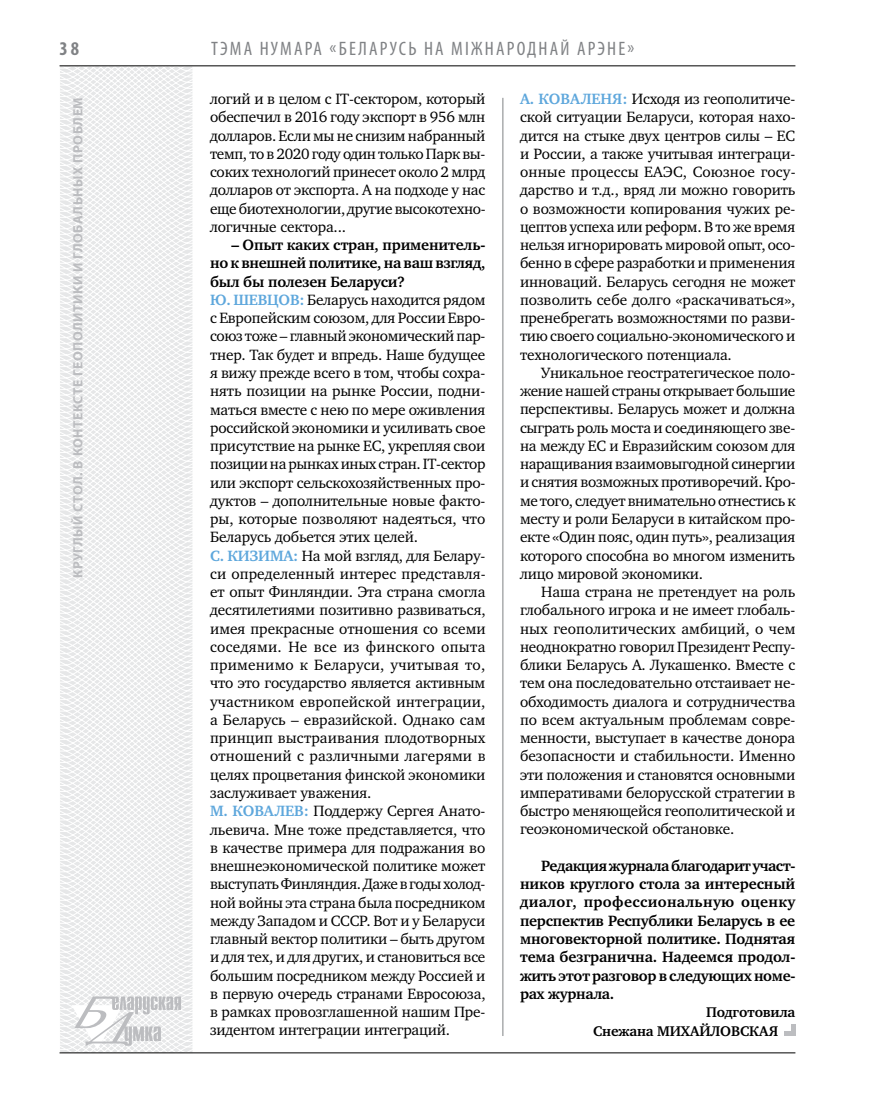
<style>
.page{position:relative;width:872px;height:1106px;background:#fff}
.page>*{position:absolute;margin:0;border:0;box-sizing:border-box;transform-origin:0 0}
.t1{font:condensed 19.5px "Myriad Pro";letter-spacing:.11em;color:#808285}
.t2{font:700 condensed 19.5px "Myriad Pro";color:#808285}
.t3{font:15.3px/18.3px "Charter C";letter-spacing:-.01em;color:#000;text-align:justify}
.t4{font:700 15.3px/18.3px "Charter C";letter-spacing:-.015em;color:#000;text-align:justify}
.t5{font:700 14.4px "Charter C";color:#000}
.t6{font:700 13.5px "Myriad Pro";letter-spacing:.04em;color:#bcbdc0}
.s1{font-weight:700}
.s2{font-weight:700;color:#5ea7dc}
</style>
<div class="page">
<svg style="left:59px;top:65px;width:192px;height:989px"></svg>
<hr style="left:502px;top:98px;width:1px;height:938px;background:#808285">
<hr style="left:60px;top:1052px;width:735px;height:1px;background:#000">
<svg style="left:71px;top:996px;width:110px;height:53px"></svg>
<hr style="left:60px;top:65px;width:735px;height:1px;background:#000">
<hr style="left:791px;top:1023px;width:4px;height:12px;background:#bcbdc0">
<hr style="left:783px;top:1031px;width:12px;height:4px;background:#bcbdc0">
<p class="t2" style="left:60px;top:37px;width:21px">38</p>
<p class="t6" style="left:69px;top:578px;width:482px;rotate:-90deg">круглый стол. В контексте геополитики и глобальных проблем</p>
<p class="t1" style="left:211px;top:37px;width:425px">Тэма нумара «Беларусь на міжнароднай арэне»</p>
<p class="t3" style="left:210px;top:90px;width:277px">логий и в целом с IТ-сектором, который обеспечил в 2016 году экспорт в 956 млн долларов. Если мы не снизим набранный темп, то в 2020 году один только Парк вы&shy;соких технологий принесет около 2 млрд долларов от экспорта. А на подходе у нас еще биотехнологии, другие высокотехно&shy;логичные сектора...</p>
<p class="t3" style="left:210px;top:236px;width:277px;text-align:left;text-indent:21px"><span class="s1">– Опыт каких стран, применитель&shy;но к внешней политике, на ваш взгляд, был бы полезен Беларуси?<br></span><span class="s2">Ю. Шевцов:</span> Беларусь находится рядом с Европейским союзом, для России Евро&shy;союз тоже – главный экономический пар&shy;тнер. Так будет и впредь. Наше будущее я вижу прежде всего в том, чтобы сохра&shy;нять позиции на рынке России, подни&shy;маться вместе с нею по мере оживления российской экономики и усиливать свое присутствие на рынке ЕС, укрепляя свои позиции на рынках иных стран. IТ-сектор или экспорт сельскохозяйственных про&shy;дуктов – дополнительные новые факто&shy;ры, которые позволяют надеяться, что Беларусь добьется этих целей.<br><span class="s2">С. Кизима:</span> На мой взгляд, для Белару&shy;си определенный интерес представля&shy;ет опыт Финляндии. Эта страна смогла десятилетиями позитивно развиваться, имея прекрасные отношения со всеми соседями. Не все из финского опыта применимо к Беларуси, учитывая то, что это государство является активным участником европейской интеграции, а Беларусь – евразийской. Однако сам принцип выстраивания плодотворных отношений с различными лагерями в целях процветания финской экономики заслуживает уважения.<br><span class="s2">М. Ковалев:</span> Поддержу Сергея Анато&shy;льевича. Мне тоже представляется, что в качестве примера для подражания во внешнеэкономической политике может выступать Финляндия. Даже в годы холод&shy;ной войны эта страна была посредником между Западом и СССР. Вот и у Беларуси главный вектор политики – быть другом и для тех, и для других, и становиться все большим посредником между Россией и в первую очередь странами Евросоюза, в рамках провозглашенной нашим Пре&shy;зидентом интеграции интеграций.</p>
<p class="t3" style="left:520px;top:90px;width:277px"><span class="s2">А. Коваленя:</span> Исходя из геополитиче&shy;ской ситуации Беларуси, которая нахо&shy;дится на стыке двух центров силы – ЕС и России, а также учитывая интеграци&shy;онные процессы ЕАЭС, Союзное госу&shy;дарство и т.д., вряд ли можно говорить о возможности копирования чужих ре&shy;цептов успеха или реформ. В то же время нельзя игнорировать мировой опыт, осо&shy;бенно в сфере разработки и применения инноваций. Беларусь сегодня не может позволить себе долго «раскачиваться», пренебрегать возможностями по разви&shy;тию своего социально-экономического и технологического потенциала.</p>
<p class="t3" style="left:520px;top:364px;width:277px;text-indent:21px">Уникальное геостратегическое поло&shy;жение нашей страны открывает большие перспективы. Беларусь может и должна сыграть роль моста и соединяющего зве&shy;на между ЕС и Евразийским союзом для наращивания взаимовыгодной синергии и снятия возможных противоречий. Кро&shy;ме того, следует внимательно отнестись к месту и роли Беларуси в китайском про&shy;екте «Один пояс, один путь», реализация которого способна во многом изменить лицо мировой экономики.</p>
<p class="t3" style="left:520px;top:583px;width:277px;text-indent:21px">Наша страна не претендует на роль глобального игрока и не имеет глобаль&shy;ных геополитических амбиций, о чем неоднократно говорил Президент Респу&shy;блики Беларусь А. Лукашенко. Вместе с тем она последовательно отстаивает не&shy;обходимость диалога и сотрудничества по всем актуальным проблемам совре&shy;менности, выступает в качестве донора безопасности и стабильности. Именно эти положения и становятся основными императивами белорусской стратегии в быстро меняющейся геополитической и геоэкономической обстановке.</p>
<p class="t4" style="left:520px;top:856px;width:277px;text-indent:21px">Редакция журнала благодарит участ&shy;ников круглого стола за интересный диалог, профессиональную оценку перспектив Республики Беларусь в ее многовекторной политике. Поднятая тема безгранична. Надеемся продол&shy;жить этот разговор в следующих номе&shy;рах журнала.</p>
<p class="t5" style="left:706px;top:1004px;width:91px">Подготовила</p>
<p class="t5" style="left:593px;top:1022px;width:108px">Снежана МИХАЙЛОВС</p>
<p class="t5" style="left:749px;top:1022px;width:21px">КАЯ</p>
</div>
